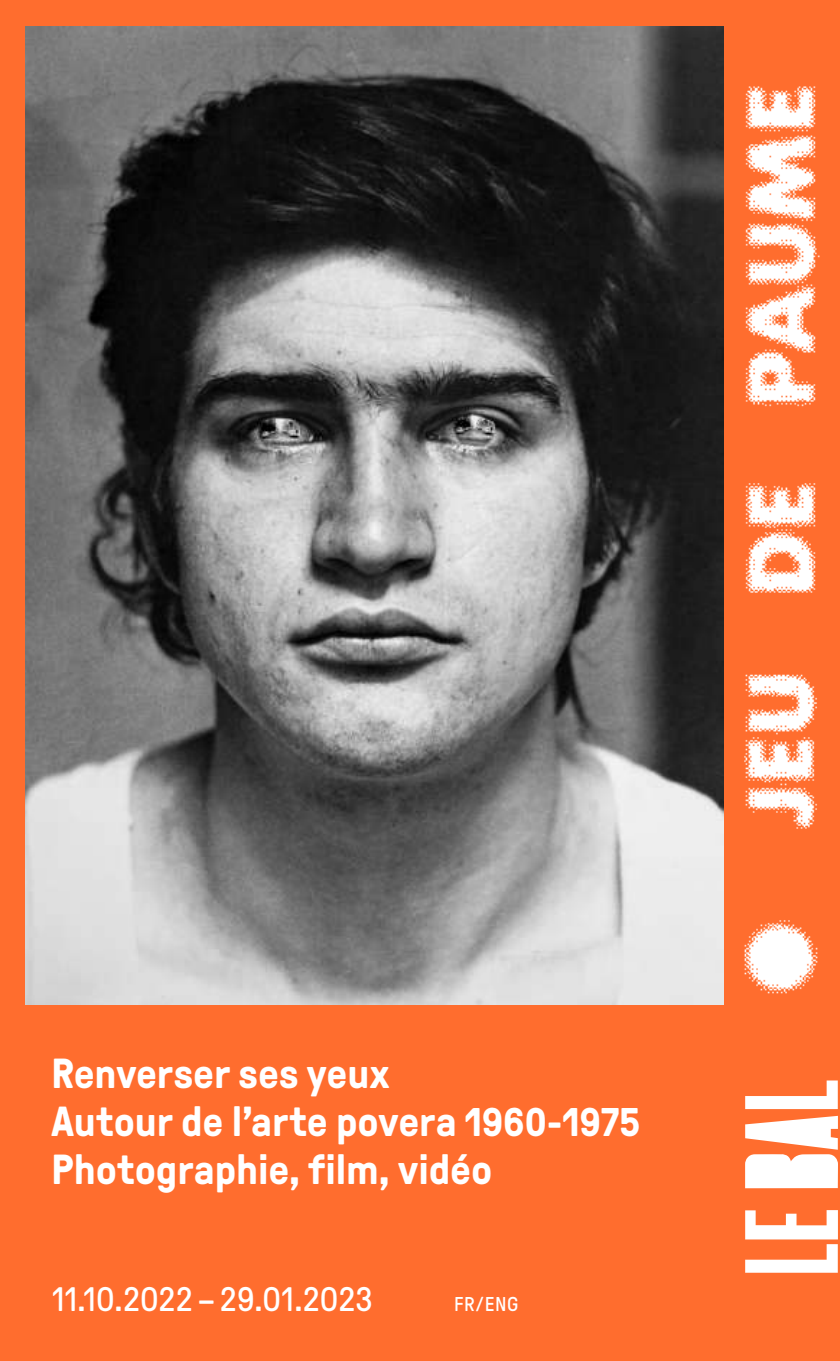
<style>
.page{position:relative;width:840px;height:1361px;background:#fff}
.page>*{position:absolute;margin:0;border:0;box-sizing:border-box;transform-origin:0 0}
.t1{font:700 42px/48px "GT Pressura";letter-spacing:-.005em;color:#fff}
.t2{font:34px "GT Pressura";letter-spacing:.005em;color:#fff}
.t3{font:20px "GT Pressura";color:#fff}
.s1{font-size:40px}
</style>
<div class="page">
<div style="left:0;top:0;width:839px;height:1361px;background:#ff6d2e"></div>
<img style="left:26px;top:27px;width:697px;height:978px">
<svg style="left:745px;top:1080px;width:92px;height:29px"></svg>
<svg style="left:745px;top:1210px;width:92px;height:62px"></svg>
<svg style="left:745px;top:1116px;width:92px;height:72px"></svg>
<img style="left:721px;top:891px;width:97px;height:114px">
<img style="left:722px;top:627px;width:96px;height:219px">
<img style="left:723px;top:455px;width:95px;height:176px">
<img style="left:723px;top:62px;width:97px;height:381px">
<p class="t1" style="left:51px;top:1050px;width:590px">Renverser ses yeux<br>Autour de l’arte povera <span class="s1">1960-1975<br></span>Photographie, film, vidéo</p>
<p class="t2" style="left:52px;top:1282px;width:321px">11.10.2022 – 29.01.2023</p>
<p class="t3" style="left:454px;top:1294px;width:66px">FR/ENG</p>
</div>
